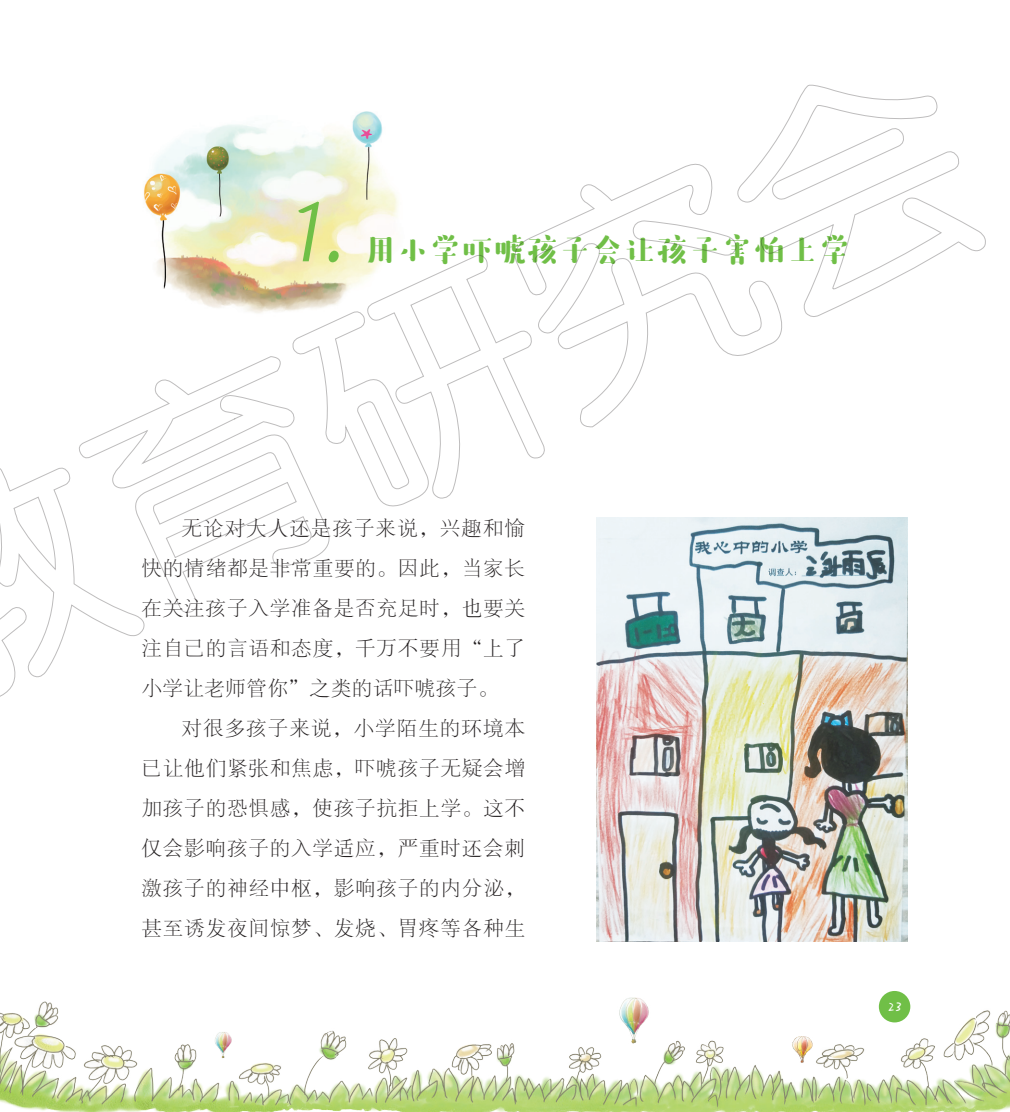
<style>
.page{position:relative;width:1010px;height:1112px;background:#fff}
.page>*{position:absolute;margin:0;border:0;box-sizing:border-box;transform-origin:0 0}
.t1{font:91px "FZSKBXKJW GB1 0";color:#70bf47}
.t2{font:33.8px "FZQUSJW GB1 0";letter-spacing:-.04em;color:#70bf47}
.t3{font:20px/40px "FZSYJW GB1 0";letter-spacing:.07em;color:#231f20;text-align:justify}
.t4{font:18px "FZMWT";color:#fff}
</style>
<div class="page">
<img style="left:0;top:941px;width:1009px;height:170px">
<div style="left:878px;top:990px;width:32px;height:32px;background:#70bf47;border-radius:50%"></div>
<img style="left:143px;top:111px;width:255px;height:202px">
<img style="left:596px;top:517px;width:311px;height:424px">
<svg style="left:0;top:467px;width:145px;height:230px"></svg>
<svg style="left:78px;top:356px;width:252px;height:257px"></svg>
<svg style="left:292px;top:254px;width:253px;height:254px"></svg>
<svg style="left:512px;top:163px;width:270px;height:264px"></svg>
<svg style="left:736px;top:84px;width:250px;height:233px"></svg>
<h1 class="t1" style="left:294px;top:184px;width:51px">1.</h1>
<h2 class="t2" style="left:363px;top:231px;width:489px">用小学吓唬孩子会让孩子害怕上学</h2>
<p class="t3" style="left:142px;top:508px;width:384px;text-indent:40px">无论对大人还是孩子来说，兴趣和愉快的情绪都是非常重要的。因此，当家长在关注孩子入学准备是否充足时，也要关注自己的言语和态度，千万不要用“上了小学让老师管你”之类的话吓唬孩子。</p>
<p class="t3" style="left:142px;top:708px;width:384px;text-indent:40px">对很多孩子来说，小学陌生的环境本已让他们紧张和焦虑，吓唬孩子无疑会增加孩子的恐惧感，使孩子抗拒上学。这不仅会影响孩子的入学适应，严重时还会刺激孩子的神经中枢，影响孩子的内分泌，甚至诱发夜间惊梦、发烧、胃疼等各种生</p>
<p class="t4" style="left:887px;top:997px;width:16px">23</p>
</div>
